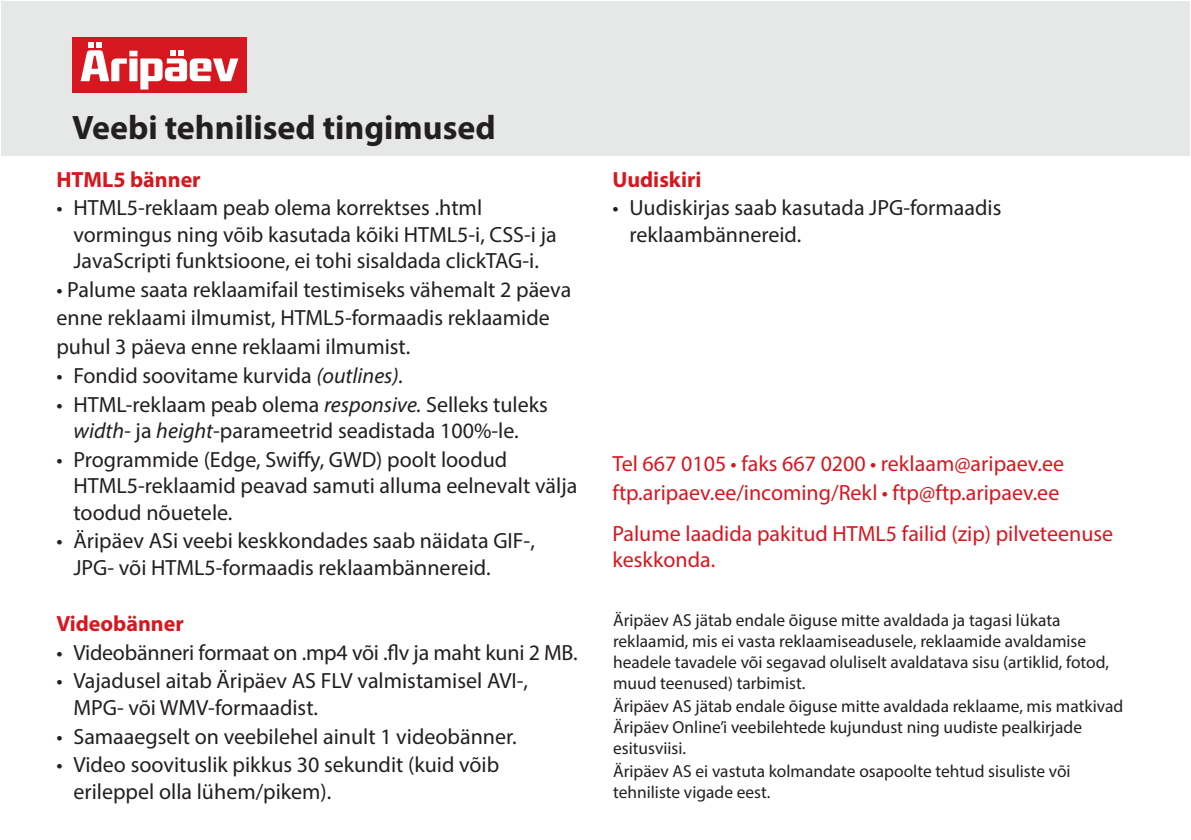
<style>
.page{position:relative;width:1191px;height:840px;background:#fff}
.page>*{position:absolute;margin:0;border:0;box-sizing:border-box;transform-origin:0 0}
.t1{font:700 34px "Myriad Pro";color:#231f20}
.t2{font:22px/26.4px "Myriad Pro";color:#231f20}
.t3{font:22px/26.4px "Myriad Pro";color:#d7171f}
.t4{font:700 22px "Myriad Pro";color:#d7171f}
.t5{font:17.4px/20.8px "Myriad Pro";color:#231f20}
.s1{font-style:italic}
</style>
<div class="page">
<div style="left:1px;top:1px;width:1189px;height:154px;background:#e5e8e7"></div>
<div style="left:72px;top:37px;width:175px;height:56px;background:#d7171f"></div>
<svg style="left:81px;top:42px;width:157px;height:47px"></svg>
<p class="t1" style="left:72px;top:105px;width:425px">Veebi tehnilised tingimused</p>
<p class="t4" style="left:56px;top:165px;width:146px">HTML5 bänner</p>
<p class="t2" style="left:73px;top:194px;width:485px;text-indent:-17px">• HTML5-reklaam peab olema korrektses .html vormingus ning võib kasutada kõiki HTML5-i, CSS-i ja<br>JavaScripti funktsioone, ei tohi sisaldada clickTAG-i.</p>
<p class="t2" style="left:56px;top:276px;width:516px">• Palume saata reklaamifail testimiseks vähemalt 2 päeva</p>
<p class="t2" style="left:56px;top:304px;width:495px">enne reklaami ilmumist, HTML5-formaadis reklaamide</p>
<p class="t2" style="left:56px;top:333px;width:355px">puhul 3 päeva enne reklaami ilmumist.</p>
<p class="t2" style="left:56px;top:362px;width:348px">• Fondid soovitame kurvida <span class="s1">(outlines).</span></p>
<p class="t2" style="left:56px;top:390px;width:493px;text-align:center">• HTML-reklaam peab olema <span class="s1">responsive.</span> Selleks tuleks <span class="s1">width-</span> ja <span class="s1">height</span>-parameetrid seadistada 100%-le.</p>
<p class="t2" style="left:73px;top:445px;width:505px;text-indent:-17px">• Programmide (Edge, Swiffy, GWD) poolt loodud<br>HTML5-reklaamid peavad samuti alluma eelnevalt välja toodud nõuetele.</p>
<p class="t2" style="left:73px;top:527px;width:463px;text-indent:-17px">• Äripäev ASi veebi keskkondades saab näidata GIF-,<br>JPG- või HTML5-formaadis reklaambännereid.</p>
<p class="t4" style="left:56px;top:609px;width:129px">Videobänner</p>
<p class="t2" style="left:56px;top:638px;width:522px">• Videobänneri formaat on .mp4 või .flv ja maht kuni 2 MB.</p>
<p class="t2" style="left:73px;top:667px;width:456px;text-indent:-17px">• Vajadusel aitab Äripäev AS FLV valmistamisel AVI-,<br>MPG- või WMV-formaadist.</p>
<p class="t2" style="left:56px;top:722px;width:462px">• Samaaegselt on veebilehel ainult 1 videobänner.</p>
<p class="t2" style="left:73px;top:751px;width:427px;text-indent:-17px">• Video soovituslik pikkus 30 sekundit (kuid võib erileppel olla lühem/pikem).</p>
<p class="t4" style="left:612px;top:165px;width:91px">Uudiskiri</p>
<p class="t2" style="left:629px;top:194px;width:373px;text-indent:-17px">• Uudiskirjas saab kasutada JPG-formaadis reklaambännereid.</p>
<p class="t3" style="left:612px;top:450px;width:453px">Tel 667 0105 • faks 667 0200 • reklaam@aripaev.ee</p>
<p class="t3" style="left:612px;top:478px;width:448px">ftp.aripaev.ee/incoming/Rekl • ftp@ftp.aripaev.ee</p>
<p class="t3" style="left:612px;top:519px;width:502px">Palume laadida pakitud HTML5 failid (zip) pilveteenuse keskkonda.</p>
<p class="t5" style="left:613px;top:609px;width:497px">Äripäev AS jätab endale õiguse mitte avaldada ja tagasi lükata reklaamid, mis ei vasta reklaamiseadusele, reklaamide avaldamise headele tavadele või segavad oluliselt avaldatava sisu (artiklid, fotod, muud teenused) tarbimist.</p>
<p class="t5" style="left:613px;top:695px;width:512px">Äripäev AS jätab endale õiguse mitte avaldada reklaame, mis matkivad<br>Äripäev Online’i veebilehtede kujundust ning uudiste pealkirjade esitusviisi.</p>
<p class="t5" style="left:613px;top:760px;width:459px">Äripäev AS ei vastuta kolmandate osapoolte tehtud sisuliste või tehniliste vigade eest.</p>
</div>
